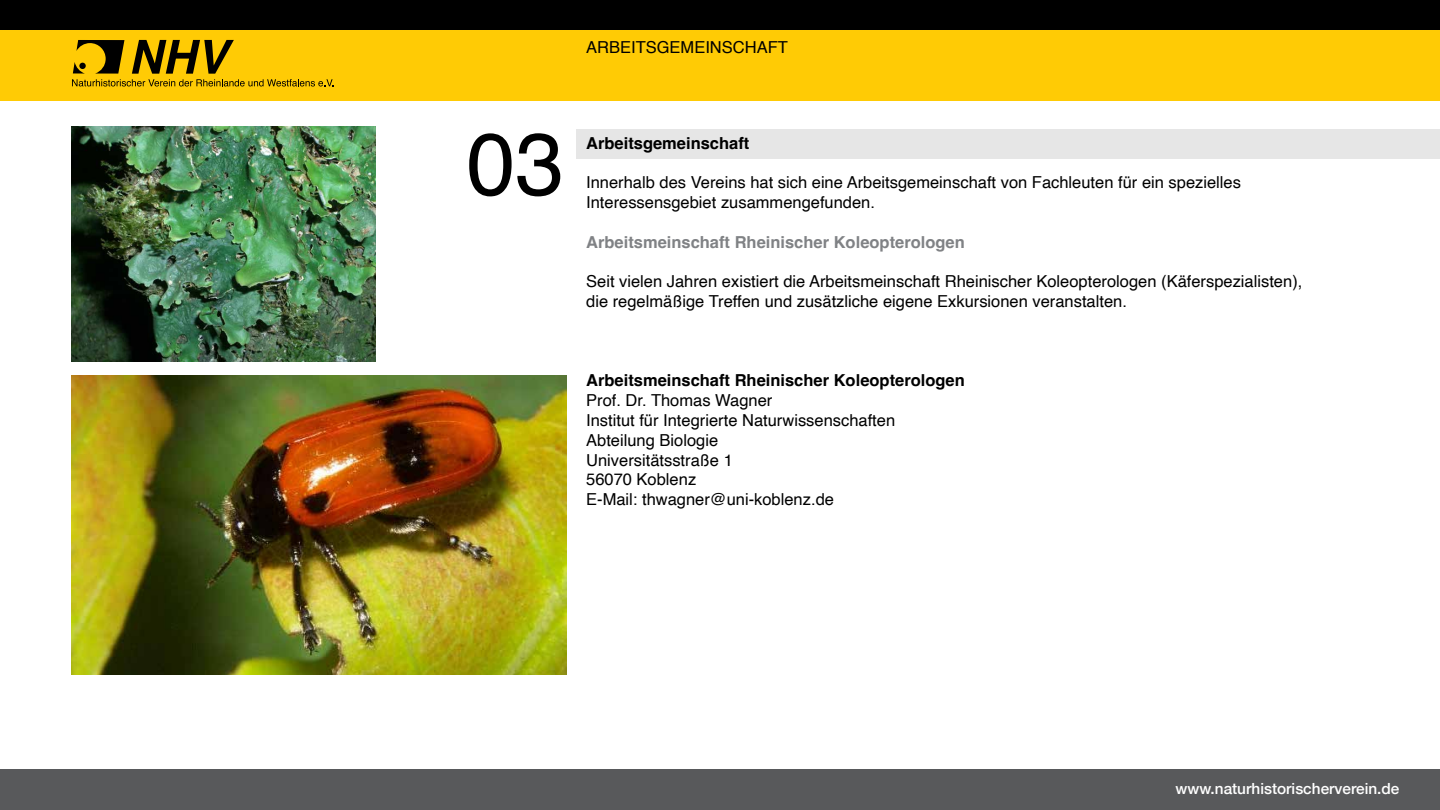
<style>
.page{position:relative;width:1440px;height:810px;background:#fff}
.page>*{position:absolute;margin:0;border:0;box-sizing:border-box;transform-origin:0 0}
.t1{font:87.75px "Helvetica";color:#000}
.t2{font:16.5px/19.8px "Helvetica";color:#000}
.t3{font:700 16.5px "Helvetica";color:#000}
.t4{font:700 16.5px "Helvetica";color:#808285}
.t5{font:500 15.38px "Helvetica Neue";color:#fff}
</style>
<div class="page">
<img style="left:71px;top:375px;width:495px;height:300px">
<div style="left:0;top:770px;width:1440px;height:40px;background:#58595b"></div>
<div style="left:0;top:0;width:1440px;height:39px;background:#000"></div>
<div style="left:0;top:30px;width:1440px;height:70px;background:#ffcb05"></div>
<svg style="left:72px;top:40px;width:262px;height:47px"></svg>
<div style="left:577px;top:129px;width:863px;height:29px;background:#e6e6e6"></div>
<img style="left:71px;top:126px;width:305px;height:236px">
<p class="t2" style="left:586px;top:38px;width:203px">ARBEITSGEMEINSCHAFT</p>
<h1 class="t1" style="left:466px;top:96px;width:99px">03</h1>
<p class="t3" style="left:586px;top:133px;width:165px">Arbeitsgemeinschaft</p>
<p class="t2" style="left:586px;top:173px;width:656px">Innerhalb des Vereins hat sich eine Arbeitsgemeinschaft von Fachleuten für ein spezielles<br>Interessensgebiet zusammengefunden.</p>
<p class="t4" style="left:586px;top:232px;width:380px">Arbeitsmeinschaft Rheinischer Koleopterologen</p>
<p class="t2" style="left:586px;top:272px;width:718px">Seit vielen Jahren existiert die Arbeitsmeinschaft Rheinischer Koleopterologen (Käferspezialisten), die regelmäßige Treffen und zusätzliche eigene Exkursionen veranstalten.</p>
<p class="t3" style="left:586px;top:371px;width:380px">Arbeitsmeinschaft Rheinischer Koleopterologen</p>
<p class="t2" style="left:586px;top:391px;width:311px">Prof. Dr. Thomas Wagner<br>Institut für Integrierte Naturwissenschaften<br>Abteilung Biologie<br>Universitätsstraße 1<br>56070 Koblenz<br>E-Mail: thwagner@uni-koblenz.de</p>
<p class="t5" style="left:1176px;top:777px;width:225px">www.naturhistorischerverein.de</p>
</div>
